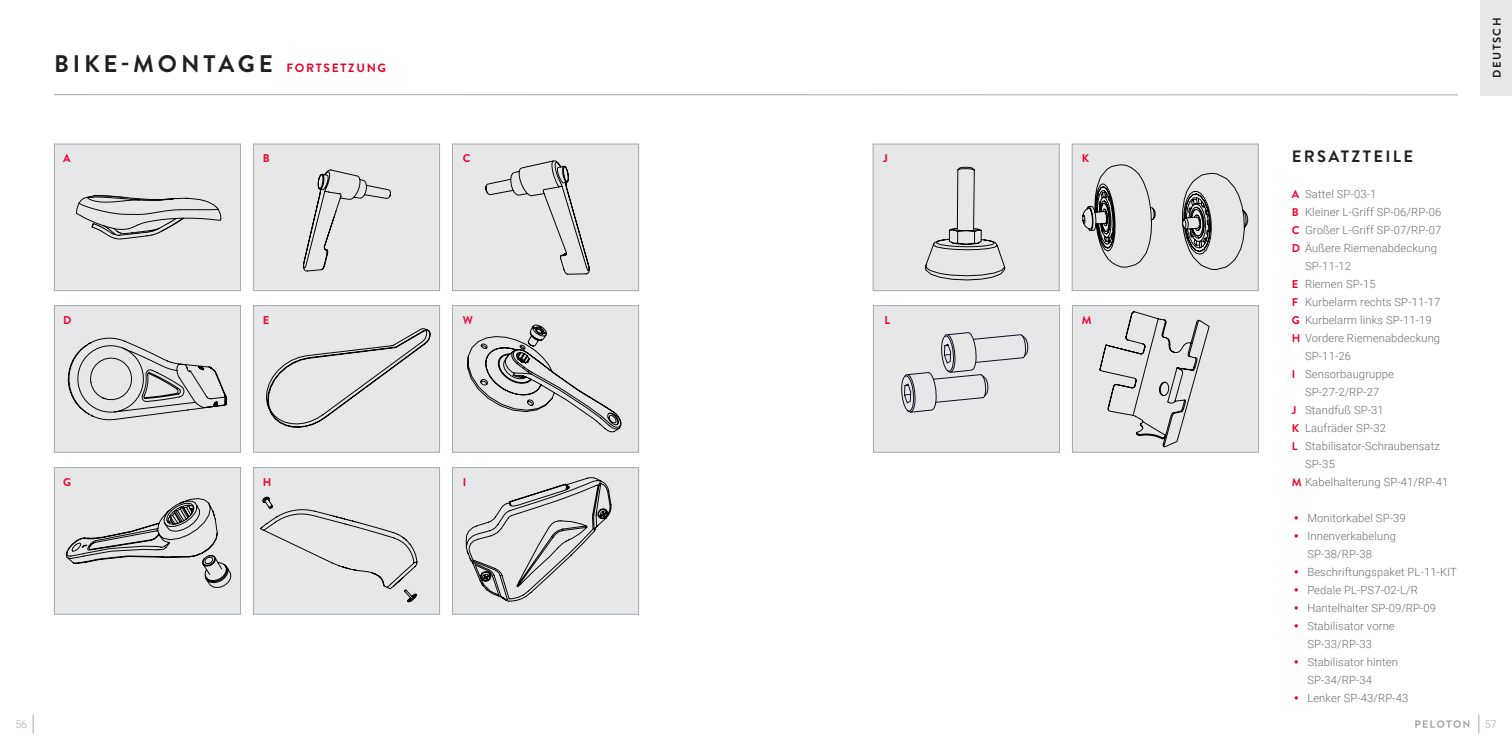
<style>
.page{position:relative;width:1512px;height:756px;background:#fff}
.page>*{position:absolute;margin:0;border:0;box-sizing:border-box;transform-origin:0 0}
.Body_-_10pt{font:700 24px "Brandon Grotesque";letter-spacing:.16em;color:#231f20}
.SUBHEAD_0_05{font:700 16.5px "Brandon Grotesque";letter-spacing:.14em;color:#231f20}
.t1{font:300 11.25px/18px "Roboto";letter-spacing:.01em;color:#6c6d70}
.Body{font:700 11.25px "Brandon Grotesque";color:#ef0027}
.Body_-_10pt-2{font:700 11.25px "Brandon Grotesque";letter-spacing:.14em;color:#231f20}
.t2{font:300 10.5px "Roboto";color:#a8a9ad}
.s1{font-size:12px;color:#ef0027}
.s2{font-family:"Brandon Grotesque";font-weight:700;color:#ef0027}
</style>
<div class="page">
<hr style="left:54px;top:94px;width:1404px;height:1px;background:#a8a9ad">
<div style="left:873px;top:144px;width:186px;height:147px;background:#e6e7e9"></div>
<svg style="left:925px;top:167px;width:80px;height:114px"></svg>
<div style="left:873px;top:144px;width:187px;height:147px;border:1px solid #a8a9ad"></div>
<div style="left:452px;top:144px;width:187px;height:147px;background:#e6e7e9"></div>
<svg style="left:485px;top:160px;width:105px;height:115px"></svg>
<div style="left:452px;top:144px;width:187px;height:147px;border:1px solid #a8a9ad"></div>
<div style="left:452px;top:306px;width:187px;height:146px;background:#e6e7e9"></div>
<svg style="left:467px;top:324px;width:154px;height:108px"></svg>
<div style="left:452px;top:305px;width:187px;height:148px;border:1px solid #a8a9ad"></div>
<div style="left:253px;top:144px;width:187px;height:147px;background:#e6e7e9"></div>
<svg style="left:303px;top:169px;width:88px;height:103px"></svg>
<div style="left:253px;top:144px;width:187px;height:147px;border:1px solid #a8a9ad"></div>
<div style="left:1072px;top:144px;width:186px;height:147px;background:#e6e7e9"></div>
<div style="left:1072px;top:144px;width:187px;height:147px;border:1px solid #a8a9ad"></div>
<div style="left:253px;top:306px;width:187px;height:146px;background:#e6e7e9"></div>
<svg style="left:266px;top:328px;width:165px;height:100px"></svg>
<div style="left:253px;top:305px;width:187px;height:148px;border:1px solid #a8a9ad"></div>
<div style="left:873px;top:306px;width:187px;height:146px;background:#e6e7e9"></div>
<svg style="left:901px;top:332px;width:127px;height:81px"></svg>
<div style="left:873px;top:305px;width:187px;height:148px;border:1px solid #a8a9ad"></div>
<div style="left:1072px;top:306px;width:187px;height:146px;background:#e6e7e9"></div>
<svg style="left:1082px;top:164px;width:166px;height:284px"></svg>
<div style="left:1072px;top:305px;width:187px;height:148px;border:1px solid #a8a9ad"></div>
<div style="left:452px;top:468px;width:187px;height:146px;background:#e6e7e9"></div>
<svg style="left:465px;top:477px;width:147px;height:125px"></svg>
<div style="left:452px;top:467px;width:187px;height:148px;border:1px solid #a8a9ad"></div>
<div style="left:253px;top:468px;width:187px;height:146px;background:#e6e7e9"></div>
<svg style="left:260px;top:497px;width:158px;height:106px"></svg>
<div style="left:253px;top:467px;width:187px;height:148px;border:1px solid #a8a9ad"></div>
<div style="left:54px;top:144px;width:187px;height:147px;background:#e6e7e9"></div>
<svg style="left:76px;top:195px;width:146px;height:45px"></svg>
<div style="left:54px;top:144px;width:187px;height:147px;border:1px solid #a8a9ad"></div>
<div style="left:54px;top:306px;width:187px;height:146px;background:#e6e7e9"></div>
<svg style="left:68px;top:337px;width:159px;height:84px"></svg>
<div style="left:54px;top:305px;width:187px;height:148px;border:1px solid #a8a9ad"></div>
<div style="left:54px;top:468px;width:187px;height:146px;background:#e6e7e9"></div>
<svg style="left:66px;top:498px;width:165px;height:90px"></svg>
<div style="left:54px;top:467px;width:187px;height:148px;border:1px solid #a8a9ad"></div>
<svg style="left:1479px;top:714px;width:1px;height:20px"></svg>
<svg style="left:1415px;top:720px;width:54px;height:8px"></svg>
<svg style="left:33px;top:714px;width:1px;height:20px"></svg>
<div style="left:1481px;top:0;width:31px;height:95px;background:#e6e7e9"></div>
<p class="Body_-_10pt" style="left:54px;top:47px;width:334px">BIKE-MONTAGE <span class="s1">FORTSETZUNG</span></p>
<p class="Body" style="left:63px;top:150px;width:9px">A</p>
<p class="Body" style="left:463px;top:150px;width:9px">C</p>
<p class="Body" style="left:263px;top:150px;width:8px">B</p>
<p class="Body" style="left:883px;top:150px;width:6px">J</p>
<p class="Body" style="left:1082px;top:150px;width:9px">K</p>
<p class="Body" style="left:63px;top:312px;width:10px">D</p>
<p class="Body" style="left:63px;top:474px;width:10px">G</p>
<p class="Body" style="left:263px;top:312px;width:8px">E</p>
<p class="Body" style="left:1082px;top:312px;width:11px">M</p>
<p class="Body" style="left:463px;top:312px;width:12px">W</p>
<p class="Body" style="left:885px;top:312px;width:7px">L</p>
<p class="Body" style="left:263px;top:474px;width:10px">H</p>
<p class="Body" style="left:463px;top:474px;width:5px">I</p>
<p class="SUBHEAD_0_05" style="left:1292px;top:145px;width:123px">ERSATZTEILE</p>
<p class="t1" style="left:1292px;top:185px;width:86px"><span class="s2">A</span> Sattel SP-03-1</p>
<p class="t1" style="left:1292px;top:203px;width:151px"><span class="s2">B</span> Kleiner L-Griff SP-06/RP-06</p>
<p class="t1" style="left:1292px;top:221px;width:151px"><span class="s2">C</span> Großer L-Griff SP-07/RP-07</p>
<p class="t1" style="left:1305px;top:239px;width:133px;text-indent:-14px"><span class="s2">D</span> Äußere Riemenabdeckung<br>SP-11-12</p>
<p class="t1" style="left:1292px;top:275px;width:86px"><span class="s2">E</span> Riemen SP-15</p>
<p class="t1" style="left:1292px;top:293px;width:150px"><span class="s2">F</span> Kurbelarm rechts SP-11-17</p>
<p class="t1" style="left:1292px;top:311px;width:142px"><span class="s2">G</span> Kurbelarm links SP-11-19</p>
<p class="t1" style="left:1305px;top:329px;width:137px;text-indent:-14px"><span class="s2">H</span> Vordere Riemenabdeckung<br>SP-11-26</p>
<p class="t1" style="left:1292px;top:365px;width:104px;text-align:center"><span class="s2">I</span> Sensorbaugruppe<br>SP-27-2/RP-27</p>
<p class="t1" style="left:1292px;top:401px;width:94px"><span class="s2">J</span> Standfuß SP-31</p>
<p class="t1" style="left:1292px;top:419px;width:96px"><span class="s2">K</span> Laufräder SP-32</p>
<p class="t1" style="left:1305px;top:437px;width:136px;text-indent:-14px"><span class="s2">L</span> Stabilisator-Schraubensatz<br>SP-35</p>
<p class="t1" style="left:1292px;top:473px;width:158px"><span class="s2">M</span> Kabelhalterung SP-41/RP-41</p>
<p class="t1" style="left:1307px;top:509px;width:100px">Monitorkabel SP-39</p>
<p class="t1" style="left:1307px;top:527px;width:90px">Innenverkabelung<br>SP-38/RP-38</p>
<p class="t1" style="left:1307px;top:563px;width:151px">Beschriftungspaket PL-11-KIT</p>
<p class="t1" style="left:1307px;top:581px;width:112px">Pedale PL-PS7-02-L/R</p>
<p class="t1" style="left:1307px;top:599px;width:130px">Hantelhalter SP-09/RP-09</p>
<p class="t1" style="left:1307px;top:617px;width:89px">Stabilisator vorne<br>SP-33/RP-33</p>
<p class="t1" style="left:1307px;top:653px;width:92px">Stabilisator hinten<br>SP-34/RP-34</p>
<p class="t1" style="left:1307px;top:689px;width:103px">Lenker SP-43/RP-43</p>
<p class="Body_-_10pt-2" style="left:1489px;top:78px;width:62px;rotate:-90deg">DEUTSCH</p>
<p class="t2" style="left:15px;top:716px;width:13px">56</p>
<p class="t2" style="left:1485px;top:716px;width:13px">57</p>
</div>
